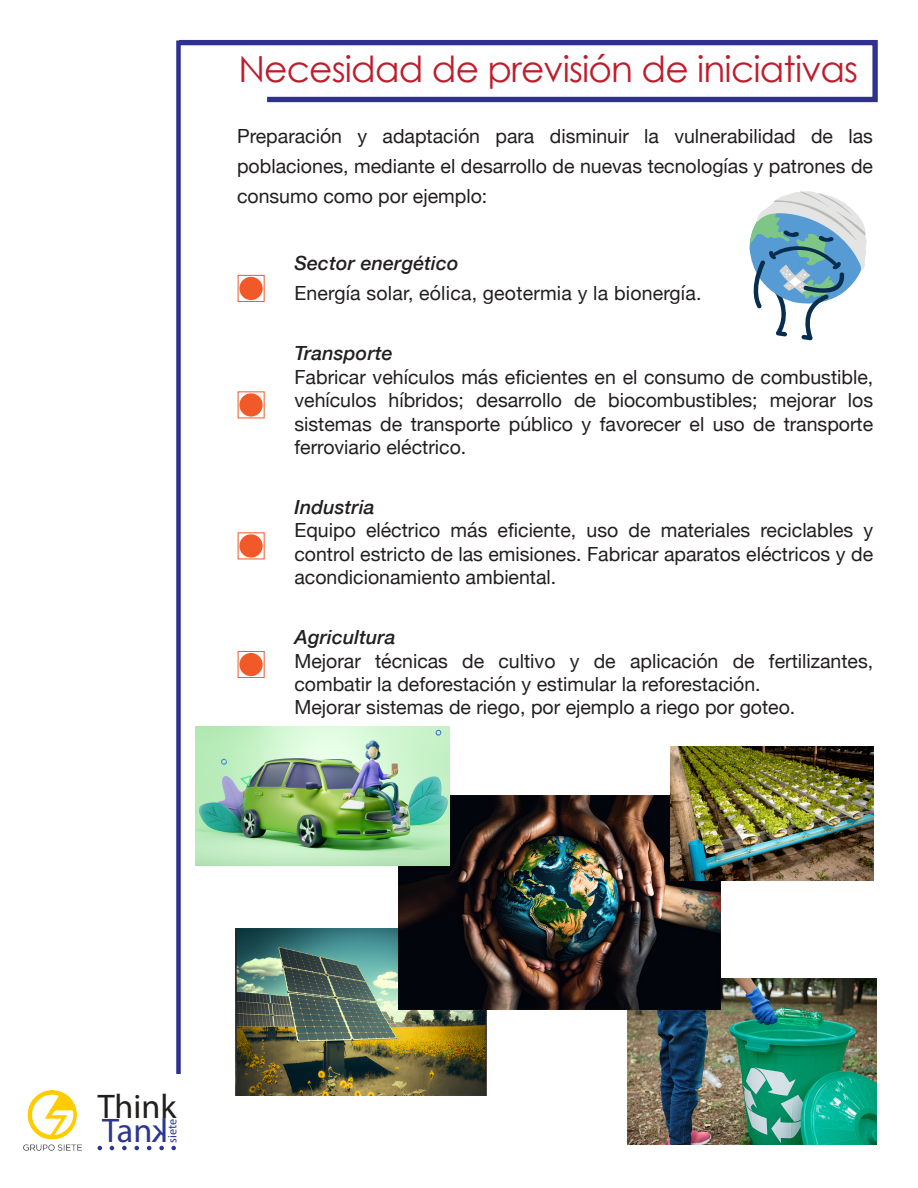
<style>
.page{position:relative;width:918px;height:1188px;background:#fff}
.page>*{position:absolute;margin:0;border:0;box-sizing:border-box;transform-origin:0 0}
.t1{font:36px "Century Gothic";letter-spacing:-.025em;color:#be1d2c}
.t2{font:34.2px "Myriad Pro";letter-spacing:-.005em;color:#211e1e}
.t3{font:34.2px "Myriad Pro";color:#2c3690}
.t4{font:19.5px/23.4px "Helvetica Neue";color:#231f20;text-align:justify}
.t5{font:italic 500 19.5px "Helvetica Neue";letter-spacing:.01em;color:#231f20}
.t6{font:12.15px "Myriad Pro";color:#2c3690}
</style>
<div class="page">
<svg style="left:181px;top:40px;width:697px;height:63px"></svg>
<div style="left:238px;top:275px;width:27px;height:27px;border:1px solid #f15929"></div>
<div style="left:239px;top:277px;width:24px;height:23px;background:#f15929;border-radius:50%"></div>
<div style="left:239px;top:393px;width:24px;height:24px;background:#f15929;border-radius:50%"></div>
<div style="left:239px;top:534px;width:24px;height:24px;background:#f15929;border-radius:50%"></div>
<div style="left:238px;top:651px;width:27px;height:27px;border:1px solid #f15929"></div>
<div style="left:239px;top:653px;width:24px;height:23px;background:#f15929;border-radius:50%"></div>
<svg style="left:122px;top:1146px;width:5px;height:4px"></svg>
<svg style="left:98px;top:1146px;width:4px;height:4px"></svg>
<svg style="left:110px;top:1146px;width:4px;height:4px"></svg>
<svg style="left:135px;top:1146px;width:4px;height:4px"></svg>
<div style="left:176px;top:40px;width:5px;height:1034px;background:#2e3092"></div>
<svg style="left:749px;top:191px;width:118px;height:149px"></svg>
<img style="left:236px;top:929px;width:250px;height:166px">
<img style="left:628px;top:978px;width:249px;height:166px">
<img style="left:399px;top:796px;width:321px;height:214px">
<img style="left:195px;top:727px;width:254px;height:139px">
<img style="left:671px;top:746px;width:202px;height:135px">
<img style="left:24px;top:1090px;width:58px;height:60px">
<svg style="left:147px;top:1145px;width:29px;height:5px"></svg>
<h1 class="t1" style="left:238px;top:44px;width:621px">Necesidad de previsión de iniciativas</h1>
<p class="t4" style="left:237px;top:122px;width:638px;line-height:30px">Preparación y adaptación para disminuir la vulnerabilidad de las poblaciones, mediante el desarrollo de nuevas tecnologías y patrones de consumo como por ejemplo:</p>
<p class="t5" style="left:294px;top:247px;width:166px">Sector energético</p>
<p class="t4" style="left:294px;top:283px;width:409px">Energía solar, eólica, geotermia y la bionergía.</p>
<p class="t5" style="left:294px;top:337px;width:100px">Transporte</p>
<p class="t4" style="left:294px;top:366px;width:580px">Fabricar vehículos más eficientes en el consumo de combustible, vehículos híbridos; desarrollo de biocombustibles; mejorar los sistemas de transporte público y favorecer el uso de transporte ferroviario eléctrico.</p>
<p class="t5" style="left:294px;top:490px;width:82px">Industria</p>
<p class="t4" style="left:294px;top:520px;width:580px">Equipo eléctrico más eficiente, uso de materiales reciclables y control estricto de las emisiones. Fabricar aparatos eléctricos y de acondicionamiento ambiental.</p>
<p class="t5" style="left:294px;top:620px;width:103px">Agricultura</p>
<p class="t4" style="left:294px;top:650px;width:580px;text-align:left">Mejorar técnicas de cultivo y de aplicación de fertilizantes, combatir la deforestación y estimular la reforestación.<br>Mejorar sistemas de riego, por ejemplo a riego por goteo.</p>
<h2 class="t2" style="left:98px;top:1085px;width:80px">Think</h2>
<h2 class="t3" style="left:102px;top:1109px;width:52px">Tan</h2>
<p class="t6" style="left:165px;top:1143px;width:25px;rotate:-90deg">siete</p>
</div>
